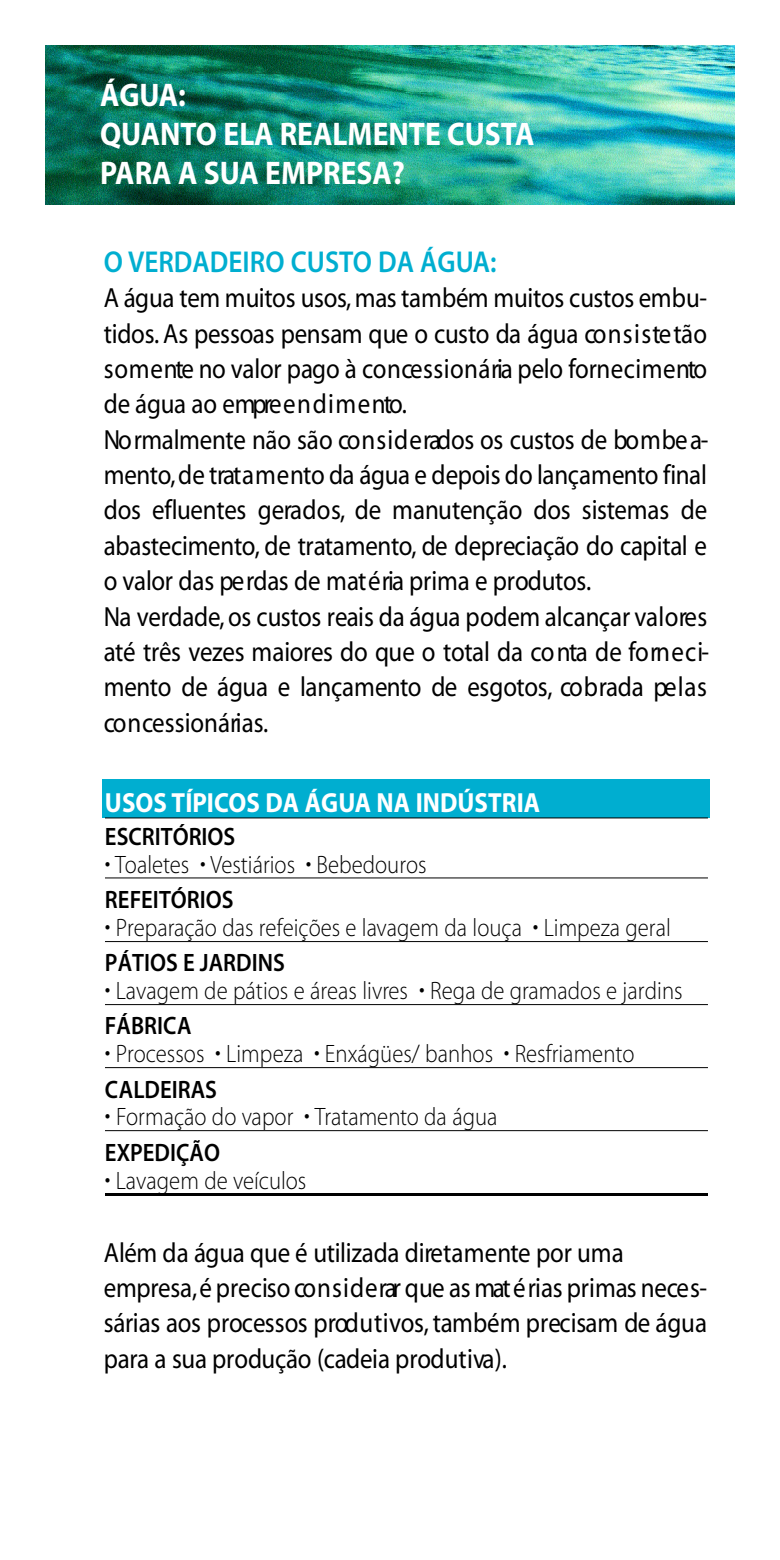
<style>
.page{position:relative;width:780px;height:1560px;background:#fff}
.page>*{position:absolute;margin:0;border:0;box-sizing:border-box;transform-origin:0 0}
.t1{font:32.75px/39.5px "Myriad MM 700 600";color:#fff;scale:.9 1}
.t2{font:30.25px "Myriad MM 565 600";color:#00aed0;scale:.9 1}
.t3{font:27.75px/35.2px "Myriad MM 400 600";letter-spacing:-.015em;color:#000;scale:.9 1}
.t4{font:27.75px "Myriad MM 700 600";color:#fff;scale:.9 1}
.t5{font:25.25px "Myriad MM 215 600";color:#000;scale:.9 1}
.t6{font:25.25px "Myriad MM 565 600";color:#000;scale:.9 1}
</style>
<div class="page">
<img style="left:45px;top:45px;width:690px;height:160px">
<div style="left:102px;top:779px;width:608px;height:39px;background:#00aed0"></div>
<hr style="left:105px;top:818px;width:603px;height:1px;background:#000">
<hr style="left:105px;top:878px;width:603px;height:1px;background:#000">
<hr style="left:105px;top:941px;width:603px;height:1px;background:#000">
<hr style="left:105px;top:1004px;width:603px;height:1px;background:#000">
<hr style="left:105px;top:1067px;width:603px;height:1px;background:#000">
<hr style="left:105px;top:1130px;width:603px;height:1px;background:#000">
<hr style="left:105px;top:1193px;width:602px;height:3px;background:#000">
<p class="t1" style="left:100px;top:78px;width:484px">ÁGUA:<br>QUANTO ELA REALMENTE CUSTA<br>PARA A SUA EMPRESA?</p>
<p class="t2" style="left:104px;top:251px;width:438px">O VERDADEIRO CUSTO DA ÁGUA:</p>
<p class="t3" style="left:104px;top:283px;width:674px">A água tem muitos usos,mas também muitos custos embu&shy;t id o s. As pessoas pensam que o custo da água co n s i s tetão s o m e nte no valor pago à co n ce s s io n á ria pelo fo rn e c im e nto de água ao empre e n d i m e nto.<br>No rm a lm e nte não são co n s id e rados os custos de bo m be a&shy;m e nto,de trat a m e nto da água e depois do lançamento final dos efluentes gera d o s, de manutenção dos sistemas de a b a s te c im e nto, de trat a m e nto, de depreciação do capital e o valor das pe rdas de mat é ria prima e prod u to s.<br>Na ve rd a d e,os custos reais da água podem alcançar va lo re s até três vezes maiores do que o total da co nta de fo rn e c i&shy;m e nto de água e lançamento de esgoto s, co b rada pe la s co n ce s s io n á ria s.</p>
<p class="t4" style="left:105px;top:793px;width:485px">USOS TÍPICOS DA ÁGUA NA INDÚSTRIA</p>
<p class="t6" style="left:105px;top:827px;width:146px">ESCRITÓRIOS</p>
<p class="t5" style="left:105px;top:855px;width:359px">• Toaletes • Vestiários • Bebedouros</p>
<p class="t6" style="left:105px;top:890px;width:145px">REFEITÓRIOS</p>
<p class="t5" style="left:105px;top:918px;width:630px">• Preparação das refeições e lavagem da louça • Limpeza geral</p>
<p class="t6" style="left:105px;top:953px;width:201px">PÁTIOS E JARDINS</p>
<p class="t5" style="left:105px;top:981px;width:643px">• Lavagem de pátios e áreas livres • Rega de gramados e jardins</p>
<p class="t6" style="left:105px;top:1017px;width:98px">FÁBRICA</p>
<p class="t5" style="left:105px;top:1044px;width:590px">• Processos • Limpeza • Enxágües/ banhos • Resfriamento</p>
<p class="t6" style="left:105px;top:1080px;width:126px">CALDEIRAS</p>
<p class="t5" style="left:105px;top:1107px;width:438px">• Formação do vapor • Tratamento da água</p>
<p class="t6" style="left:105px;top:1143px;width:129px">EXPEDIÇÃO</p>
<p class="t5" style="left:105px;top:1171px;width:225px">• Lavagem de veículos</p>
<p class="t3" style="left:104px;top:1237px;width:672px">Além da água que é utilizada dire t a m e nte por uma<br>e m p re s a ,é preciso co n s id e rar que as mat é rias primas nece s&shy;s á rias aos processos prod u t ivo s, também precisam de água p a ra a sua produção (cadeia prod u t iva ).</p>
</div>
